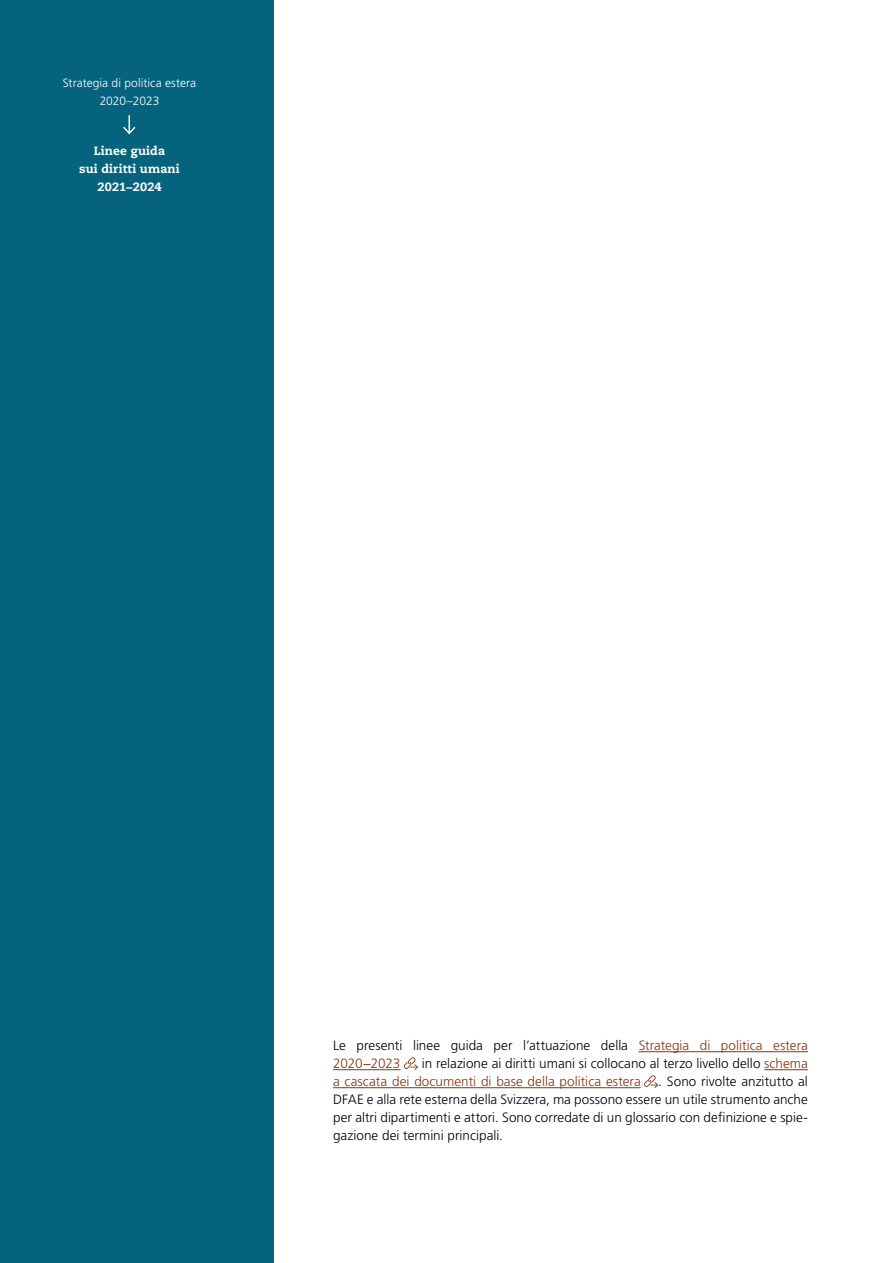
<style>
.page{position:relative;width:893px;height:1263px;background:#fff}
.page>*{position:absolute;margin:0;border:0;box-sizing:border-box;transform-origin:0 0}
._4_Lauftext_9pt{font:300 13.5px/18px "Frutiger LT Pro";letter-spacing:.005em;color:#000}
._4_Lauftext_9pt-2{font:300 12px "Frutiger LT Pro";letter-spacing:.005em;color:#fff}
._4_Lauftext_9pt-3{font:800 12px/18px "Caecilia LT Pro 85";letter-spacing:.01em;color:#fff;text-align:center}
.s1{color:#8e320c}
</style>
<div class="page">
<div style="left:0;top:0;width:273px;height:1263px;background:#05637e"></div>
<svg style="left:123px;top:115px;width:13px;height:20px"></svg>
<hr style="left:639px;top:1051px;width:169px;height:1px;background:#8e320c">
<hr style="left:333px;top:1069px;width:67px;height:1px;background:#8e320c">
<hr style="left:764px;top:1069px;width:44px;height:1px;background:#8e320c">
<hr style="left:333px;top:1087px;width:308px;height:1px;background:#8e320c">
<svg style="left:404px;top:1057px;width:14px;height:13px"></svg>
<svg style="left:644px;top:1075px;width:14px;height:13px"></svg>
<p class="_4_Lauftext_9pt-2" style="left:63px;top:76px;width:135px">Strategia di politica estera</p>
<p class="_4_Lauftext_9pt-2" style="left:100px;top:94px;width:61px">2020–2023</p>
<p class="_4_Lauftext_9pt-3" style="left:79px;top:141px;width:102px">Linee guida<br>sui diritti umani<br>2021−2024</p>
<p class="_4_Lauftext_9pt" style="left:333px;top:1037px;width:476px">Le presenti linee guida per l’attuazione della <span class="s1">Strategia di politica estera<br>2020−2023</span></p>
<p class="_4_Lauftext_9pt" style="left:333px;top:1055px;width:476px;text-indent:89px">in relazione ai diritti umani si collocano al terzo livello dello <span class="s1">schema a cascata dei documenti di base della politica estera</span></p>
<p class="_4_Lauftext_9pt" style="left:333px;top:1073px;width:476px;text-align:justify;text-indent:325px">. Sono rivolte anzitutto al DFAE e alla rete esterna della Svizzera, ma possono essere un utile strumento anche per altri dipartimenti e attori. Sono corredate di un glossario con definizione e spie&shy;gazione dei termini principali.</p>
</div>
